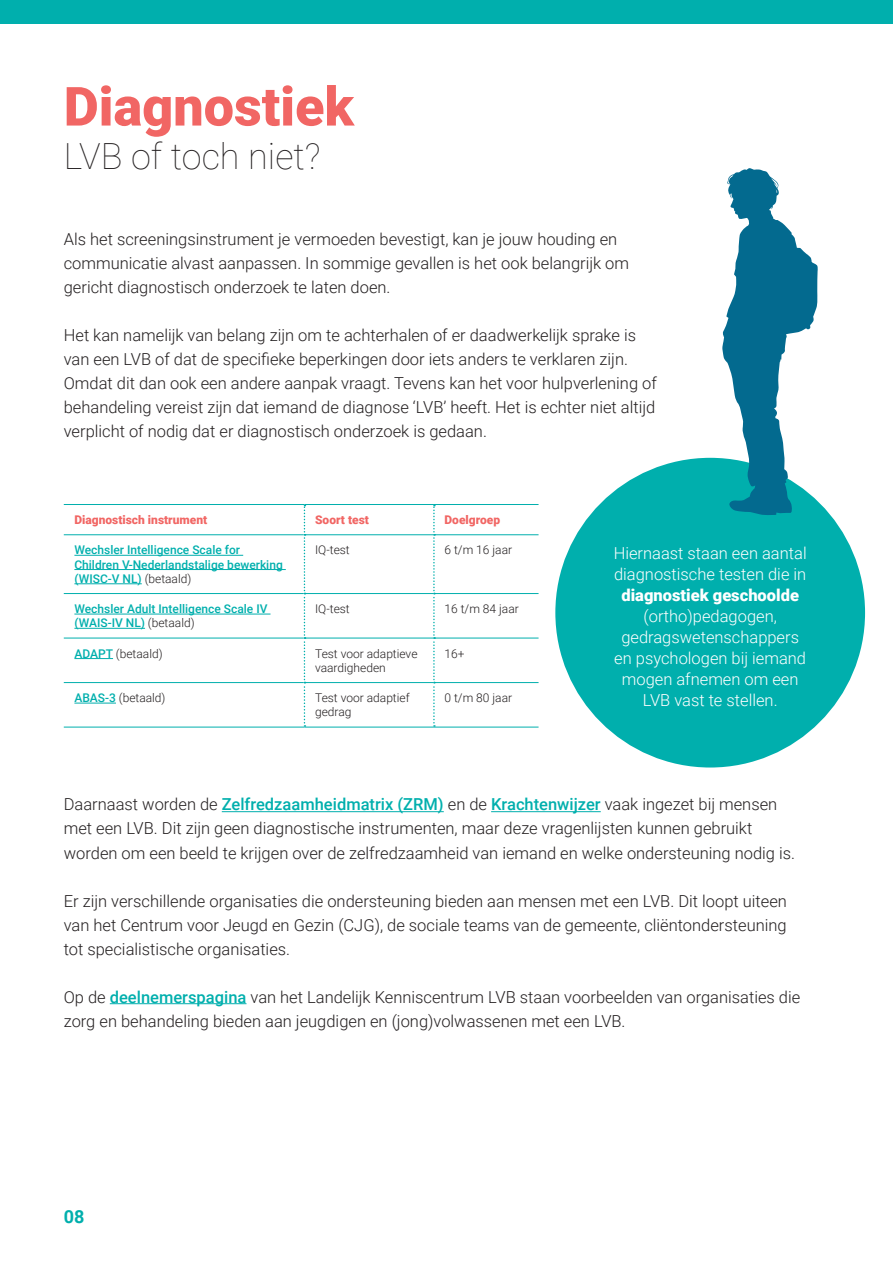
<style>
.page{position:relative;width:893px;height:1263px;background:#fff}
.page>*{position:absolute;margin:0;border:0;box-sizing:border-box;transform-origin:0 0}
.t1{font:900 54px "Roboto";color:#f16664}
.t2{font:100 36px "Roboto";color:#231f20}
.t3{font:700 18px "Roboto";color:#00afad}
.t4{font:300 16.5px/24px "Roboto";color:#231f20}
.t5{font:300 16.5px/21px "Roboto";color:#fff}
.t6{font:900 16.5px "Roboto";color:#fff}
.t7{font:500 12px/14.2px "Roboto";color:#00afad}
.t8{font:300 12px/14.2px "Roboto";color:#231f20}
.t9{font:900 12px "Roboto";color:#f16664}
.s1{font-weight:300;color:#231f20}
.s2{font-weight:500;color:#00afad}
</style>
<div class="page">
<div style="left:0;top:0;width:893px;height:23px;background:#00afad"></div>
<hr style="left:222px;top:811px;width:222px;height:1px;background:#00afad">
<hr style="left:491px;top:811px;width:110px;height:1px;background:#00afad">
<hr style="left:110px;top:1003px;width:136px;height:1px;background:#00afad">
<hr style="left:64px;top:504px;width:240px;height:1px;background:#00afad">
<hr style="left:304px;top:504px;width:130px;height:1px;background:#00afad">
<hr style="left:434px;top:504px;width:105px;height:1px;background:#00afad">
<hr style="left:64px;top:534px;width:240px;height:1px;background:#00afad">
<hr style="left:305px;top:534px;width:128px;height:1px;background:#00afad">
<hr style="left:435px;top:534px;width:104px;height:1px;background:#00afad">
<hr style="left:64px;top:593px;width:240px;height:1px;background:#00afad">
<hr style="left:305px;top:593px;width:128px;height:1px;background:#00afad">
<hr style="left:435px;top:593px;width:104px;height:1px;background:#00afad">
<hr style="left:64px;top:638px;width:240px;height:1px;background:#00afad">
<hr style="left:305px;top:638px;width:128px;height:1px;background:#00afad">
<hr style="left:435px;top:638px;width:104px;height:1px;background:#00afad">
<hr style="left:64px;top:682px;width:240px;height:1px;background:#00afad">
<hr style="left:305px;top:682px;width:128px;height:1px;background:#00afad">
<hr style="left:435px;top:682px;width:104px;height:1px;background:#00afad">
<hr style="left:64px;top:727px;width:240px;height:1px;background:#00afad">
<hr style="left:304px;top:727px;width:130px;height:1px;background:#00afad">
<hr style="left:434px;top:727px;width:105px;height:1px;background:#00afad">
<svg style="left:304px;top:505px;width:1px;height:222px"></svg>
<svg style="left:433px;top:505px;width:2px;height:222px"></svg>
<hr style="left:74px;top:555px;width:169px;height:1px;background:#00afad">
<hr style="left:74px;top:569px;width:212px;height:1px;background:#00afad">
<hr style="left:74px;top:583px;width:68px;height:1px;background:#00afad">
<hr style="left:74px;top:614px;width:196px;height:1px;background:#00afad">
<hr style="left:74px;top:628px;width:71px;height:1px;background:#00afad">
<hr style="left:74px;top:658px;width:39px;height:1px;background:#00afad">
<hr style="left:74px;top:703px;width:42px;height:1px;background:#00afad">
<div style="left:555px;top:458px;width:310px;height:309px;background:#00afad;border-radius:50%"></div>
<svg style="left:722px;top:168px;width:96px;height:347px"></svg>
<h1 class="t1" style="left:64px;top:69px;width:292px">Diagnostiek</h1>
<h2 class="t2" style="left:64px;top:131px;width:258px">LVB of toch niet?</h2>
<p class="t4" style="left:64px;top:226px;width:567px">Als het screeningsinstrument je vermoeden bevestigt, kan je jouw houding en communicatie alvast aanpassen. In sommige gevallen is het ook belangrijk om gericht diagnostisch onderzoek te laten doen.</p>
<p class="t4" style="left:64px;top:322px;width:595px">Het kan namelijk van belang zijn om te achterhalen of er daadwerkelijk sprake is van een LVB of dat de specifieke beperkingen door iets anders te verklaren zijn.<br>Omdat dit dan ook een andere aanpak vraagt. Tevens kan het voor hulpverlening of behandeling vereist zijn dat iemand de diagnose ‘LVB’ heeft. Het is echter niet altijd verplicht of nodig dat er diagnostisch onderzoek is gedaan.</p>
<p class="t9" style="left:74px;top:511px;width:134px">Diagnostisch instrument</p>
<p class="t9" style="left:315px;top:511px;width:55px">Soort test</p>
<p class="t9" style="left:445px;top:511px;width:57px">Doelgroep</p>
<p class="t7" style="left:74px;top:543px;width:210px">Wechsler Intelligence Scale for<br>Children V-Nederlandstalige bewerking (WISC-V NL) <span class="s1">(betaald)</span></p>
<p class="t8" style="left:315px;top:542px;width:36px">IQ-test</p>
<p class="t8" style="left:445px;top:542px;width:69px">6 t/m 16 jaar</p>
<p class="t7" style="left:74px;top:601px;width:195px">Wechsler Adult Intelligence Scale IV (WAIS-IV NL) <span class="s1">(betaald)</span></p>
<p class="t8" style="left:315px;top:601px;width:36px">IQ-test</p>
<p class="t8" style="left:445px;top:601px;width:76px">16 t/m 84 jaar</p>
<p class="t8" style="left:74px;top:646px;width:90px"><span class="s2">ADAPT</span> (betaald)</p>
<p class="t8" style="left:315px;top:646px;width:104px">Test voor adaptieve vaardigheden</p>
<p class="t8" style="left:445px;top:646px;width:22px">16+</p>
<p class="t8" style="left:74px;top:690px;width:93px"><span class="s2">ABAS-3</span> (betaald)</p>
<p class="t8" style="left:315px;top:690px;width:96px">Test voor adaptief gedrag</p>
<p class="t8" style="left:445px;top:690px;width:69px">0 t/m 80 jaar</p>
<p class="t5" style="left:614px;top:542px;width:194px">Hiernaast staan een aantal diagnostische testen die in</p>
<p class="t6" style="left:621px;top:584px;width:179px">diagnostiek geschoolde</p>
<p class="t5" style="left:614px;top:605px;width:193px;text-align:center">(ortho)pedagogen, gedragswetenschappers en psychologen bij iemand mogen afnemen om een<br>LVB vast te stellen.</p>
<p class="t4" style="left:64px;top:792px;width:733px">Daarnaast worden de <span class="s2">Zelfredzaamheidmatrix (ZRM)</span> en de <span class="s2">Krachtenwijzer</span> vaak ingezet bij mensen met een LVB. Dit zijn geen diagnostische instrumenten, maar deze vragenlijsten kunnen gebruikt worden om een beeld te krijgen over de zelfredzaamheid van iemand en welke ondersteuning nodig is.</p>
<p class="t4" style="left:64px;top:888px;width:725px;text-align:justify">Er zijn verschillende organisaties die ondersteuning bieden aan mensen met een LVB. Dit loopt uiteen van het Centrum voor Jeugd en Gezin (CJG), de sociale teams van de gemeente, cliëntondersteuning tot specialistische organisaties.</p>
<p class="t4" style="left:64px;top:984px;width:738px">Op de <span class="s2">deelnemerspagina</span> van het Landelijk Kenniscentrum LVB staan voorbeelden van organisaties die zorg en behandeling bieden aan jeugdigen en (jong)volwassenen met een LVB.</p>
<p class="t3" style="left:64px;top:1204px;width:22px">08</p>
</div>
